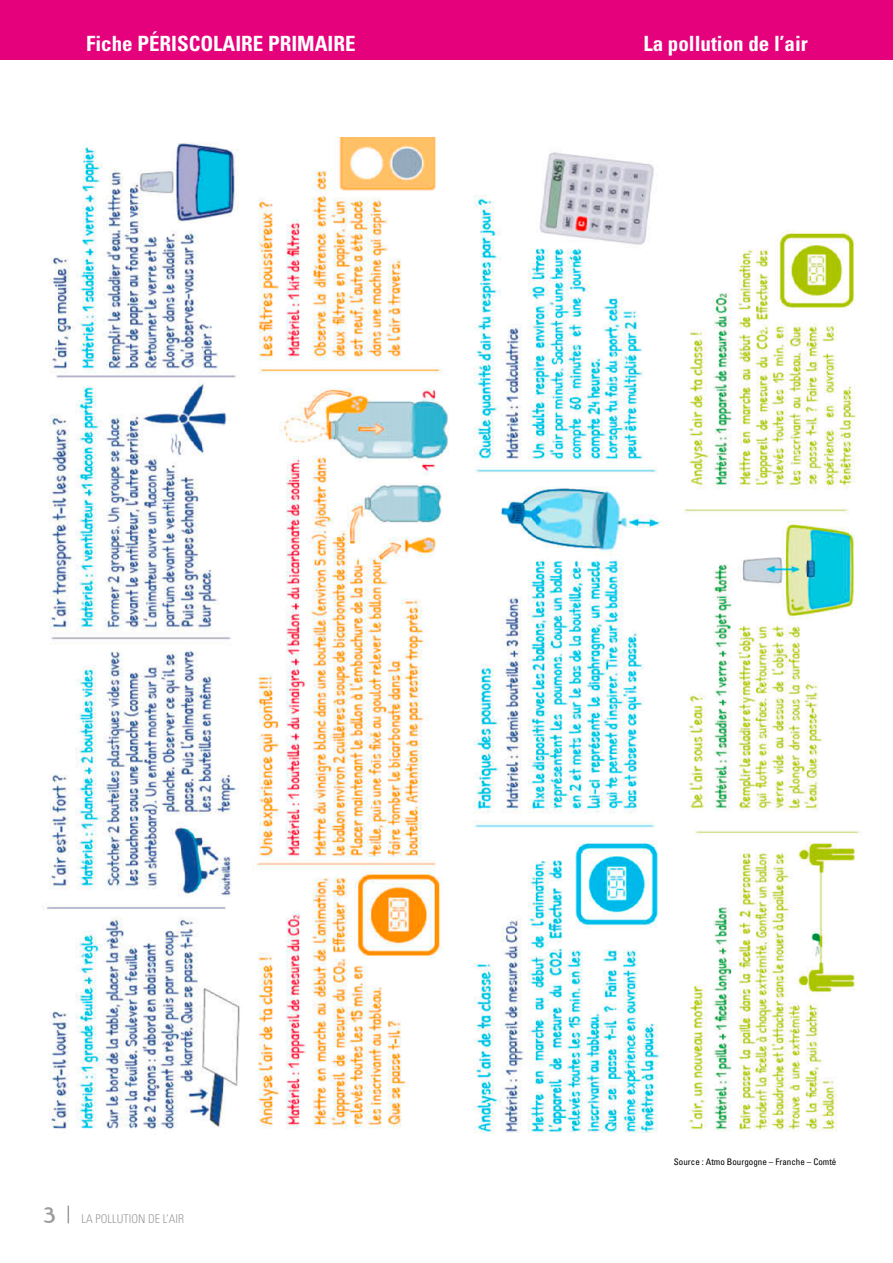
<style>
.page{position:relative;width:893px;height:1263px;background:#fff}
.page>*{position:absolute;margin:0;border:0;box-sizing:border-box;transform-origin:0 0}
.t1{font:700 condensed 21px "Univers LT Std";color:#fff}
.t2{font:300 condensed 12px "Univers LT Std";color:#9c9c9d}
.t3{font:condensed 9px "Univers LT Std";color:#000}
.s1{font-family:"Fontastique Fontastique";font-weight:400;font-stretch:normal;font-size:22.5px}
</style>
<div class="page">
<svg style="left:68px;top:1205px;width:1px;height:18px"></svg>
<div style="left:0;top:0;width:893px;height:60px;background:#e5007c"></div>
<img style="left:42px;top:138px;width:818px;height:995px">
<p class="t1" style="left:86px;top:31px;width:271px">Fiche PÉRISCOLAIRE PRIMAIRE</p>
<p class="t1" style="left:643px;top:31px;width:166px">La pollution de l’air</p>
<p class="t2" style="left:43px;top:1211px;width:142px"><span class="s1">3</span> LA POLLUTION DE L’AIR</p>
<p class="t3" style="left:674px;top:1156px;width:164px">Source : Atmo Bourgogne – Franche – Comté</p>
</div>
